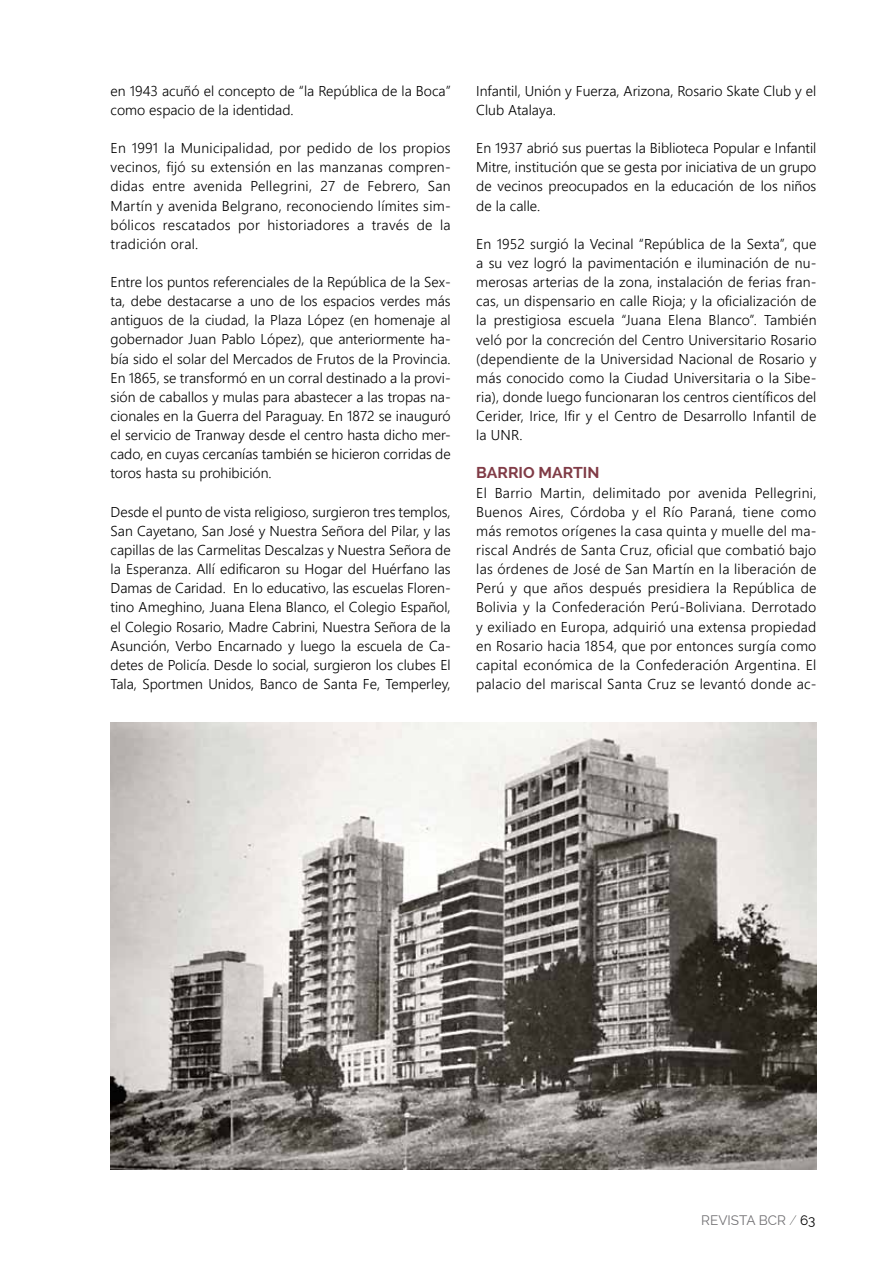
<style>
.page{position:relative;width:893px;height:1263px;background:#fff}
.page>*{position:absolute;margin:0;border:0;box-sizing:border-box;transform-origin:0 0}
.t1{font:700 15.75px "Raleway";color:#803b46}
.t2{font:300 14.25px/19.2px "Segoe UI";color:#000;text-align:justify}
.t3{font:13.5px "Raleway";color:#717073}
.s1{font-weight:100;color:#000}
.s2{color:#000}
</style>
<div class="page">
<img style="left:111px;top:723px;width:705px;height:446px">
<p class="t2" style="left:111px;top:80px;width:342px">en 1943 acuñó el concepto de “la República de la Boca” como espacio de la identidad.</p>
<p class="t2" style="left:111px;top:138px;width:342px">En 1991 la Municipalidad, por pedido de los propios vecinos, fijó su extensión en las manzanas compren&shy;didas entre avenida Pellegrini, 27 de Febrero, San Martín y avenida Belgrano, reconociendo límites sim&shy;bólicos rescatados por historiadores a través de la tradición oral.</p>
<p class="t2" style="left:111px;top:272px;width:342px">Entre los puntos referenciales de la República de la Sex&shy;ta, debe destacarse a uno de los espacios verdes más antiguos de la ciudad, la Plaza López (en homenaje al gobernador Juan Pablo López), que anteriormente ha&shy;bía sido el solar del Mercados de Frutos de la Provincia.<br>En 1865, se transformó en un corral destinado a la provi&shy;sión de caballos y mulas para abastecer a las tropas na&shy;cionales en la Guerra del Paraguay. En 1872 se inauguró el servicio de Tranway desde el centro hasta dicho mer&shy;cado, en cuyas cercanías también se hicieron corridas de toros hasta su prohibición.</p>
<p class="t2" style="left:111px;top:501px;width:342px">Desde el punto de vista religioso, surgieron tres templos, San Cayetano, San José y Nuestra Señora del Pilar, y las capillas de las Carmelitas Descalzas y Nuestra Señora de la Esperanza. Allí edificaron su Hogar del Huérfano las Damas de Caridad. En lo educativo, las escuelas Floren&shy;tino Ameghino, Juana Elena Blanco, el Colegio Español, el Colegio Rosario, Madre Cabrini, Nuestra Señora de la Asunción, Verbo Encarnado y luego la escuela de Ca&shy;detes de Policía. Desde lo social, surgieron los clubes El Tala, Sportmen Unidos, Banco de Santa Fe, Temperley,</p>
<p class="t2" style="left:476px;top:80px;width:342px">Infantil, Unión y Fuerza, Arizona, Rosario Skate Club y el<br>Club Atalaya.</p>
<p class="t2" style="left:476px;top:138px;width:342px">En 1937 abrió sus puertas la Biblioteca Popular e Infantil Mitre, institución que se gesta por iniciativa de un grupo de vecinos preocupados en la educación de los niños de la calle.</p>
<p class="t2" style="left:476px;top:234px;width:342px">En 1952 surgió la Vecinal “República de la Sexta”, que a su vez logró la pavimentación e iluminación de nu&shy;merosas arterias de la zona, instalación de ferias fran&shy;cas, un dispensario en calle Rioja; y la oficialización de la prestigiosa escuela “Juana Elena Blanco”. También veló por la concreción del Centro Universitario Rosario (dependiente de la Universidad Nacional de Rosario y más conocido como la Ciudad Universitaria o la Sibe&shy;ria), donde luego funcionaran los centros científicos del Cerider, Irice, Ifir y el Centro de Desarrollo Infantil de la UNR.</p>
<p class="t1" style="left:476px;top:464px;width:122px">BARRIO MARTIN</p>
<p class="t2" style="left:476px;top:482px;width:342px">El Barrio Martin, delimitado por avenida Pellegrini, Buenos Aires, Córdoba y el Río Paraná, tiene como más remotos orígenes la casa quinta y muelle del ma&shy;riscal Andrés de Santa Cruz, oficial que combatió bajo las órdenes de José de San Martín en la liberación de Perú y que años después presidiera la República de Bolivia y la Confederación Perú-Boliviana. Derrotado y exiliado en Europa, adquirió una extensa propiedad en Rosario hacia 1854, que por entonces surgía como capital económica de la Confederación Argentina. El palacio del mariscal Santa Cruz se levantó donde ac-</p>
<p class="t3" style="left:701px;top:1212px;width:116px">REVISTA BCR <span class="s1">/</span> <span class="s2">63</span></p>
</div>
